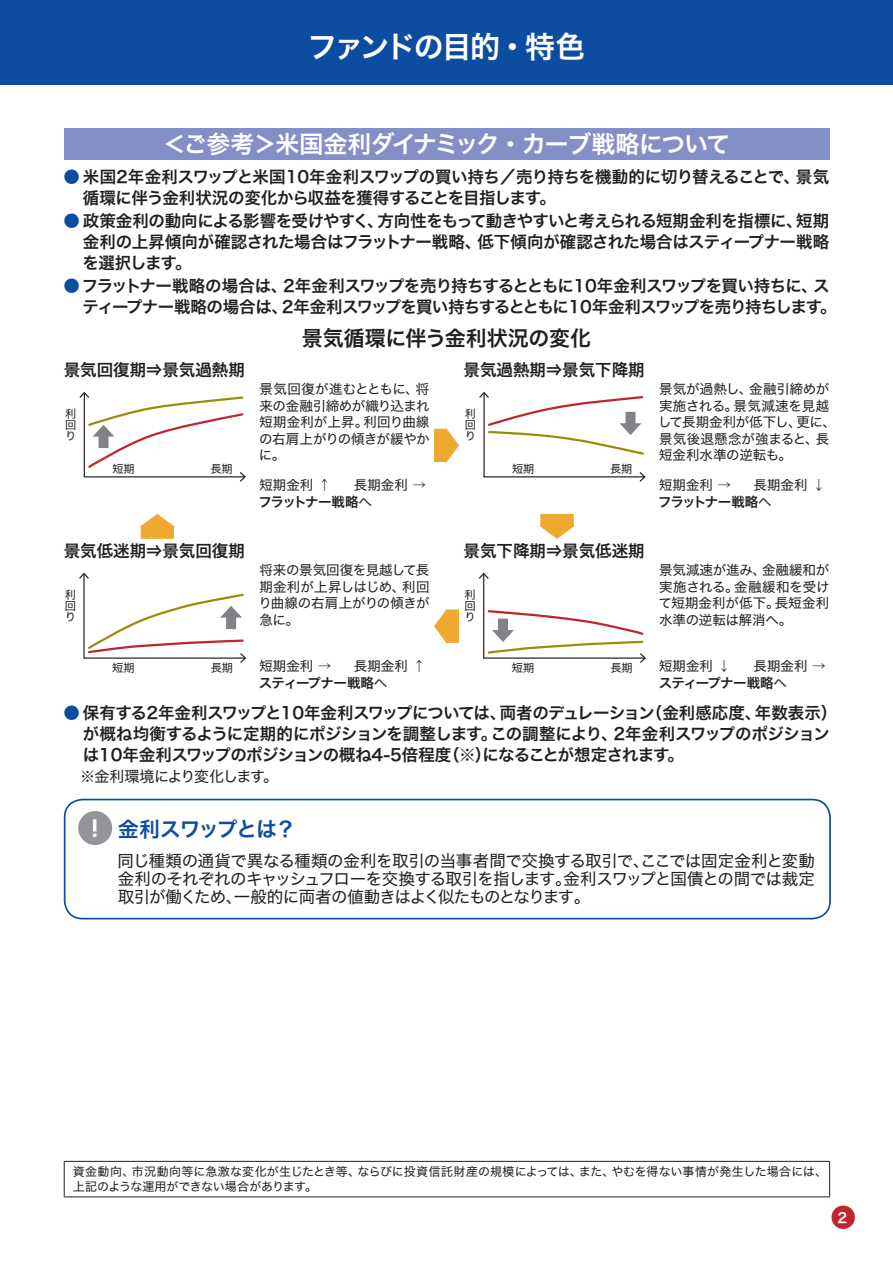
<style>
.page{position:relative;width:893px;height:1263px;background:#fff}
.page>*{position:absolute;margin:0;border:0;box-sizing:border-box;transform-origin:0 0}
.t1{font:30px "Hira Kaku Std N W6";letter-spacing:-.08em;color:#fff}
.t2{font:24px "Hira Kaku Std N W6";letter-spacing:-.04em;color:#fff}
.t3{font:21px "Hira Kaku Std N W6";color:#231f20}
.t4{font:21px "Hira Kaku Std N W6";letter-spacing:-.065em;color:#0d4da1}
.t5{font:16.5px/21px "Hira Kaku Std N W6";letter-spacing:-.035em;color:#231f20}
.t6{font:16.5px/18px "Hira Kaku Std N W4";letter-spacing:-.065em;color:#231f20;text-align:justify}
.t7{font:16.5px "Hira Kaku Std N W6";color:#231f20}
.t8{font:15px "Hira Kaku Std N W4";letter-spacing:-.07em;color:#231f20}
.t9{font:13.8px "Hira Kaku Std N W6";color:#fff}
.t10{font:13.5px/16.5px "Hira Kaku Std N W4";color:#231f20;text-align:justify}
.t11{font:13.5px "Hira Kaku Std N W6";letter-spacing:-.06em;color:#231f20}
.t12{font:13.5px "Hira Kaku Std N W6";letter-spacing:-.11em;color:#231f20}
.t13{font:12px/15px "Hira Kaku Std N W4";letter-spacing:.005em;color:#231f20}
.t14{font:11.25px/11.1px "Hira Kaku Std N W4";letter-spacing:-.01em;color:#231f20;text-align:justify}
.s1{color:#0d4da1}
.s2{font-family:"Hira Kaku Std N W4"}
.s3{font-family:"Rakuten Global B";font-size:22.5px;color:#fff}
</style>
<div class="page">
<div style="left:831px;top:1205px;width:24px;height:24px;background:#c0262d;border-radius:50%"></div>
<div style="left:0;top:0;width:893px;height:85px;background:#0d4da1"></div>
<hr style="left:64px;top:1161px;width:766px;height:1px;background:#231f20">
<hr style="left:64px;top:1162px;width:1px;height:34px;background:#231f20">
<hr style="left:829px;top:1162px;width:1px;height:34px;background:#231f20">
<hr style="left:64px;top:1196px;width:766px;height:1px;background:#231f20">
<div style="left:64px;top:128px;width:765px;height:31px;background:#838fc7"></div>
<svg style="left:79px;top:392px;width:167px;height:90px"></svg>
<svg style="left:446px;top:428px;width:13px;height:35px"></svg>
<div style="left:434px;top:429px;width:13px;height:33px;background:#efa830"></div>
<svg style="left:479px;top:392px;width:167px;height:90px"></svg>
<svg style="left:140px;top:514px;width:35px;height:13px"></svg>
<div style="left:141px;top:526px;width:33px;height:12px;background:#efa830"></div>
<svg style="left:540px;top:526px;width:34px;height:13px"></svg>
<div style="left:541px;top:514px;width:32px;height:12px;background:#efa830"></div>
<svg style="left:79px;top:573px;width:167px;height:90px"></svg>
<svg style="left:434px;top:609px;width:13px;height:35px"></svg>
<div style="left:446px;top:610px;width:13px;height:32px;background:#efa830"></div>
<svg style="left:479px;top:573px;width:167px;height:90px"></svg>
<div style="left:78px;top:811px;width:34px;height:34px;background:#939598;border-radius:50%"></div>
<div style="left:64px;top:799px;width:767px;height:120px;border:2px solid #0d4da1;border-radius:18px"></div>
<h1 class="t1" style="left:307px;top:24px;width:280px">ファンドの目的・特色</h1>
<h2 class="t2" style="left:163px;top:125px;width:569px">＜ご参考＞米国金利ダイナミック・カーブ戦略について</h2>
<p class="t5" style="left:83px;top:166px;width:748px;text-indent:-19px"><span class="s1">●</span> 米国2年金利スワップと米国10年金利スワップの買い持ち／売り持ちを機動的に切り替えることで、景気循環に伴う金利状況の変化から収益を獲得することを目指します。</p>
<p class="t5" style="left:82px;top:210px;width:748px;text-align:justify;text-indent:-19px"><span class="s1">●</span> 政策金利の動向による影響を受けやすく、方向性をもって動きやすいと考えられる短期金利を指標に、短期金利の上昇傾向が確認された場合はフラットナー戦略、低下傾向が確認された場合はスティープナー戦略を選択します。</p>
<p class="t5" style="left:82px;top:276px;width:756px;text-indent:-19px"><span class="s1">●</span>フラットナー戦略の場合は、2年金利スワップを売り持ちするとともに10年金利スワップを買い持ちに、スティープナー戦略の場合は、2年金利スワップを買い持ちするとともに10年金利スワップを売り持ちします。</p>
<p class="t3" style="left:302px;top:322px;width:291px">景気循環に伴う金利状況の変化</p>
<p class="t7" style="left:64px;top:357px;width:183px">景気回復期⇒景気過熱期</p>
<p class="t7" style="left:463px;top:357px;width:183px">景気過熱期⇒景気下降期</p>
<p class="t14" style="left:65px;top:408px;width:12px">利回り</p>
<p class="t14" style="left:112px;top:463px;width:24px">短期</p>
<p class="t14" style="left:210px;top:463px;width:24px">長期</p>
<p class="t10" style="left:259px;top:381px;width:172px">景気回復が進むとともに、将来の金融引締めが織り込まれ短期金利が上昇。利回り曲線の右肩上がりの傾きが緩やかに。</p>
<p class="t10" style="left:658px;top:381px;width:179px;text-align:left">景気が過熱し、金融引締めが実施される。景気減速を見越して長期金利が低下し、更に、景気後退懸念が強まると、長短金利水準の逆転も。</p>
<p class="t14" style="left:465px;top:408px;width:12px">利回り</p>
<p class="t14" style="left:512px;top:463px;width:24px">短期</p>
<p class="t14" style="left:610px;top:463px;width:24px">長期</p>
<p class="t10" style="left:259px;top:477px;width:168px">短期金利 ↑　 長期金利 →</p>
<p class="t12" style="left:259px;top:491px;width:115px">フラットナー戦略<span class="s2">へ</span></p>
<p class="t7" style="left:64px;top:538px;width:183px">景気低迷期⇒景気回復期</p>
<p class="t7" style="left:463px;top:538px;width:183px">景気下降期⇒景気低迷期</p>
<p class="t14" style="left:65px;top:589px;width:12px">利回り</p>
<p class="t10" style="left:258px;top:562px;width:173px">将来の景気回復を見越して長期金利が上昇しはじめ、利回り曲線の右肩上がりの傾きが急に。</p>
<p class="t14" style="left:464px;top:589px;width:12px">利回り</p>
<p class="t10" style="left:659px;top:477px;width:168px">短期金利 →　 長期金利 ↓</p>
<p class="t12" style="left:658px;top:491px;width:115px">フラットナー戦略<span class="s2">へ</span></p>
<p class="t10" style="left:658px;top:562px;width:173px">景気減速が進み、金融緩和が実施される。金融緩和を受けて短期金利が低下。長短金利水準の逆転は解消へ。</p>
<p class="t10" style="left:259px;top:658px;width:168px">短期金利 →　 長期金利 ↑</p>
<p class="t11" style="left:259px;top:672px;width:130px">スティープナー戦略<span class="s2">へ</span></p>
<p class="t10" style="left:659px;top:658px;width:168px">短期金利 ↓　 長期金利 →</p>
<p class="t11" style="left:659px;top:672px;width:130px">スティープナー戦略<span class="s2">へ</span></p>
<p class="t5" style="left:83px;top:702px;width:756px;text-indent:-19px"><span class="s1">●</span> 保有する2年金利スワップと10年金利スワップについては、両者のデュレーション（金利感応度、年数表示）が概ね均衡するように定期的にポジションを調整します。この調整により、2年金利スワップのポジションは10年金利スワップのポジションの概ね4-5倍程度（※）になることが想定されます。</p>
<p class="t8" style="left:80px;top:765px;width:199px">※金利環境により変化します。</p>
<p class="t4" style="left:91px;top:813px;width:207px"><span class="s3">!</span> 金利スワップとは？</p>
<p class="t6" style="left:118px;top:852px;width:699px">同じ種類の通貨で異なる種類の金利を取引の当事者間で交換する取引で、ここでは固定金利と変動金利のそれぞれのキャッシュフローを交換する取引を指します。金利スワップと国債との間では裁定取引が働くため、一般的に両者の値動きはよく似たものとなります。</p>
<p class="t14" style="left:112px;top:663px;width:24px">短期</p>
<p class="t14" style="left:211px;top:663px;width:24px">長期</p>
<p class="t14" style="left:512px;top:663px;width:24px">短期</p>
<p class="t14" style="left:610px;top:663px;width:24px">長期</p>
<p class="t13" style="left:73px;top:1164px;width:756px">資金動向、市況動向等に急激な変化が生じたとき等、ならびに投資信託財産の規模によっては、また、やむを得ない事情が発生した場合には、上記のような運用ができない場合があります。</p>
<p class="t9" style="left:838px;top:1207px;width:11px">2</p>
</div>
